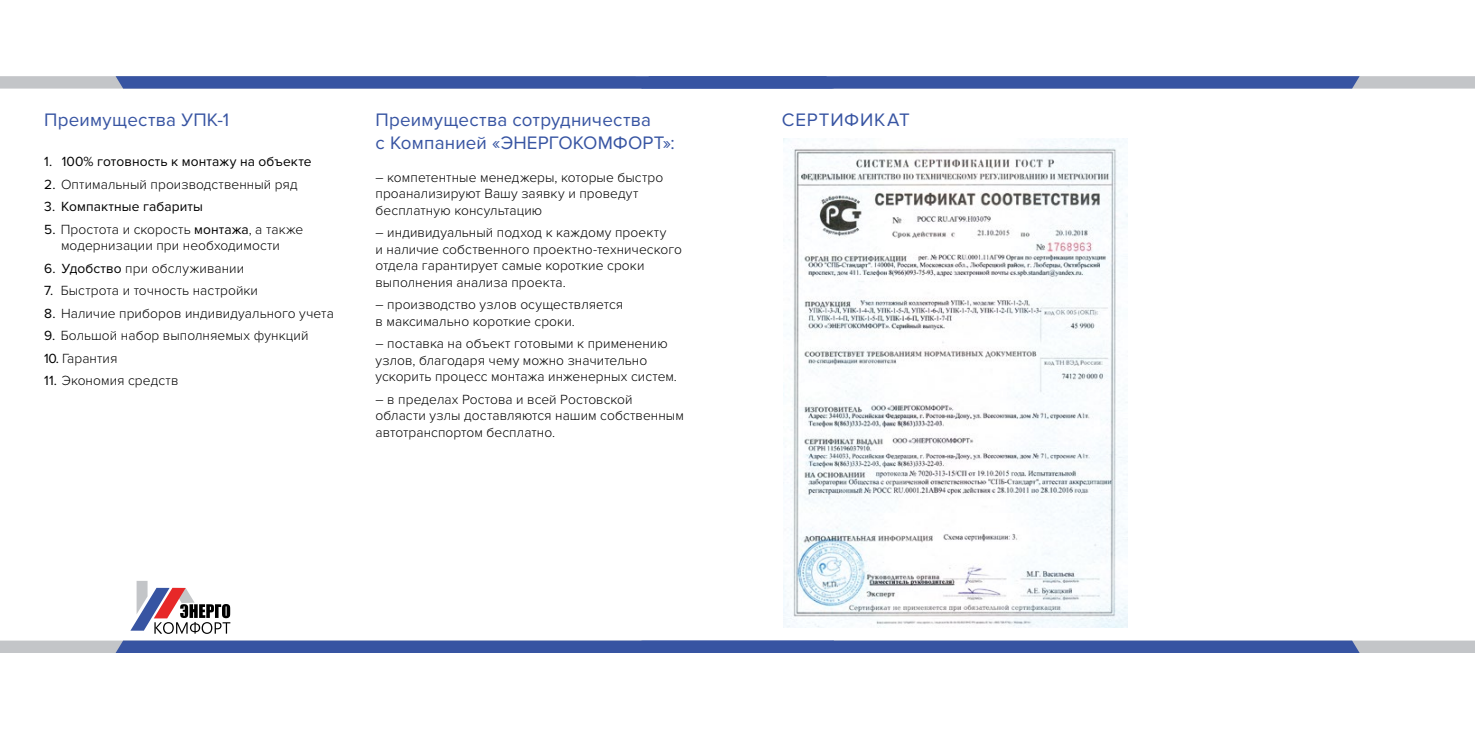
<style>
.page{position:relative;width:1475px;height:730px;background:#fff}
.page>*{position:absolute;margin:0;border:0;box-sizing:border-box;transform-origin:0 0}
.t1{font:18.75px/22.5px "Proxima Nova";letter-spacing:.01em;color:#3754a2}
.t2{font:18.75px "Proxima Nova";letter-spacing:.045em;color:#3754a2}
.t3{font:300 13.75px/16.5px "Proxima Nova";letter-spacing:.005em;color:#000}
.t4{font:13.75px "Proxima Nova";letter-spacing:.005em;color:#000}
.s1{font-weight:400}
</style>
<div class="page">
<svg style="left:0;top:641px;width:1474px;height:12px;background:#4d66a8"></svg>
<svg style="left:0;top:76px;width:1474px;height:13px;background:#536baa"></svg>
<svg style="left:130px;top:581px;width:100px;height:53px"></svg>
<img style="left:783px;top:138px;width:344px;height:490px">
<h1 class="t1" style="left:44px;top:109px;width:186px">Преимущества УПК-1</h1>
<p class="t4" style="left:44px;top:154px;width:269px">1. 100% готовность к монтажу на объекте</p>
<p class="t3" style="left:44px;top:176px;width:255px"><span class="s1">2.</span> Оптимальный производственный ряд</p>
<p class="t4" style="left:44px;top:199px;width:160px">3. Компактные габариты</p>
<p class="t3" style="left:44px;top:221px;width:260px;text-align:center"><span class="s1">5.</span> Простота и скорость <span class="s1">монтажа</span>, а также модернизации при необходимости</p>
<p class="t3" style="left:44px;top:260px;width:201px"><span class="s1">6. Удобство</span> при обслуживании</p>
<p class="t3" style="left:44px;top:283px;width:215px"><span class="s1">7.</span> Быстрота и точность настройки</p>
<p class="t3" style="left:44px;top:305px;width:291px"><span class="s1">8.</span> Наличие приборов индивидуального учета</p>
<p class="t3" style="left:44px;top:328px;width:265px"><span class="s1">9.</span> Большой набор выполняемых функций</p>
<p class="t3" style="left:44px;top:350px;width:75px"><span class="s1">10.</span> Гарантия</p>
<p class="t3" style="left:44px;top:373px;width:136px"><span class="s1">11.</span> Экономия средств</p>
<h1 class="t1" style="left:375px;top:109px;width:301px">Преимущества сотрудничества<br>с Компанией «ЭНЕРГОКОМФОРТ»:</h1>
<p class="t3" style="left:375px;top:169px;width:289px">– компетентные менеджеры, которые быстро проанализируют Вашу заявку и проведут бесплатную консультацию</p>
<p class="t3" style="left:375px;top:225px;width:308px">– индивидуальный подход к каждому проекту<br>и наличие собственного проектно-технического отдела гарантирует самые короткие сроки выполнения анализа проекта.</p>
<p class="t3" style="left:375px;top:297px;width:249px">– производство узлов осуществляется в максимально короткие сроки.</p>
<p class="t3" style="left:375px;top:336px;width:303px">– поставка на объект готовыми к применению узлов, благодаря чему можно значительно ускорить процесс монтажа инженерных систем.</p>
<p class="t3" style="left:375px;top:391px;width:310px">– в пределах Ростова и всей Ростовской области узлы доставляются нашим собственным автотранспортом бесплатно.</p>
<h1 class="t2" style="left:781px;top:109px;width:129px">СЕРТИФИКАТ</h1>
</div>
